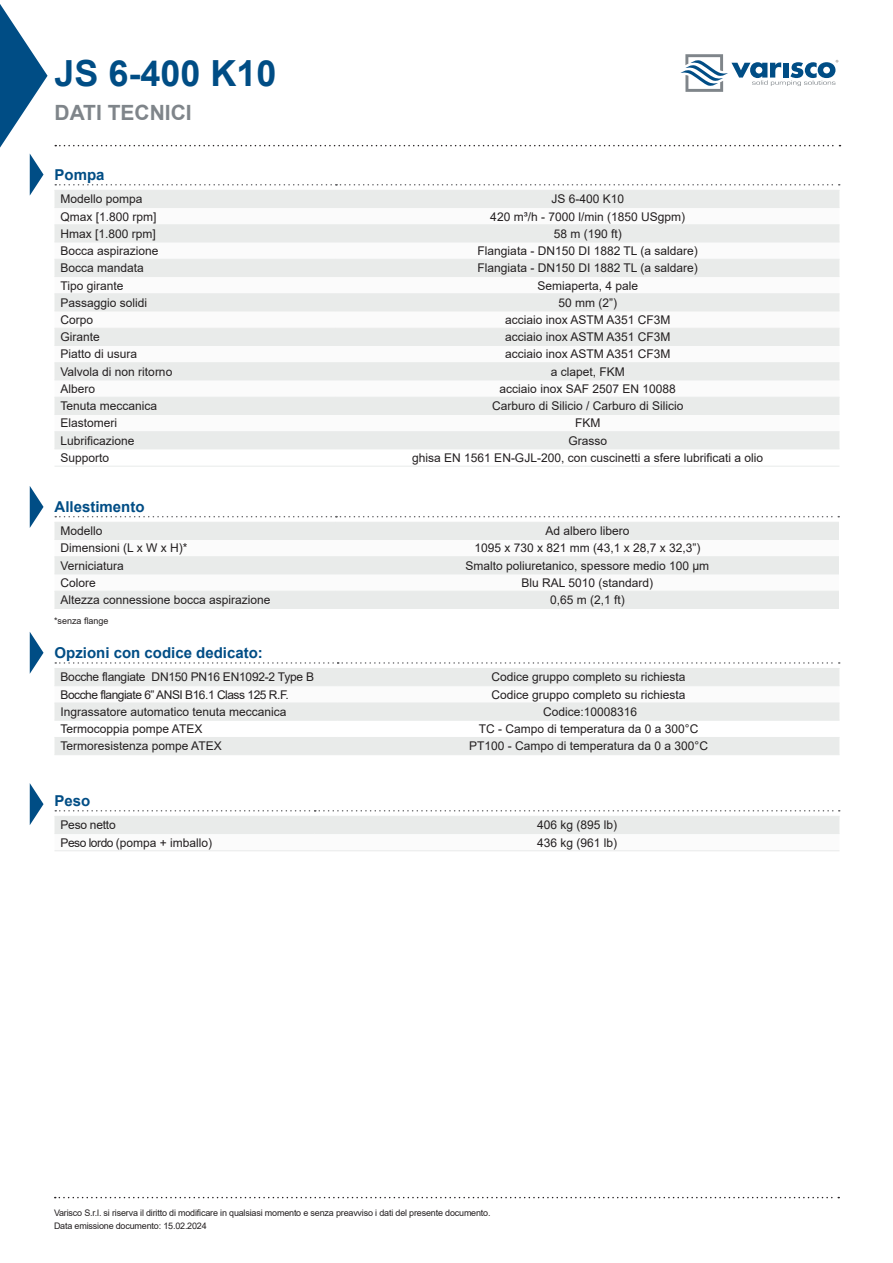
<style>
.page{position:relative;width:893px;height:1263px;background:#fff}
.page>*{position:absolute;margin:0;border:0;box-sizing:border-box;transform-origin:0 0}
.t1{font:700 36px "Arial";color:#004d85}
.t2{font:700 21px "Arial";color:#7f858a}
.t3{font:700 15px "Arial";color:#004d85}
.t4{font:12px "Arial";color:#231f20}
.t5{font:12px "Arial";letter-spacing:-.02em;color:#231f20}
.t6{font:12px "Arial";letter-spacing:-.04em;color:#231f20}
.t7{font:9px "Arial";letter-spacing:-.02em;color:#231f20}
.t8{font:9px "Arial";color:#231f20}
</style>
<div class="page">
<div style="left:55px;top:191px;width:784px;height:258px;background:#e9ebea"></div>
<svg style="left:55px;top:208px;width:784px;height:223px"></svg>
<hr style="left:55px;top:190px;width:281px;height:1px;background:#e9ebea">
<hr style="left:336px;top:190px;width:503px;height:1px;background:#e9ebea">
<hr style="left:55px;top:207px;width:281px;height:1px;background:#e9ebea">
<hr style="left:336px;top:207px;width:503px;height:1px;background:#e9ebea">
<hr style="left:55px;top:225px;width:281px;height:1px;background:#e9ebea">
<hr style="left:336px;top:225px;width:503px;height:1px;background:#e9ebea">
<hr style="left:55px;top:242px;width:281px;height:1px;background:#e9ebea">
<hr style="left:55px;top:276px;width:281px;height:1px;background:#e9ebea">
<hr style="left:336px;top:242px;width:503px;height:1px;background:#e9ebea">
<hr style="left:336px;top:276px;width:503px;height:1px;background:#e9ebea">
<hr style="left:55px;top:259px;width:281px;height:1px;background:#e9ebea">
<hr style="left:336px;top:259px;width:503px;height:1px;background:#e9ebea">
<hr style="left:55px;top:293px;width:281px;height:1px;background:#e9ebea">
<hr style="left:336px;top:293px;width:503px;height:1px;background:#e9ebea">
<hr style="left:55px;top:311px;width:281px;height:1px;background:#e9ebea">
<hr style="left:336px;top:311px;width:503px;height:1px;background:#e9ebea">
<hr style="left:55px;top:328px;width:281px;height:1px;background:#e9ebea">
<hr style="left:336px;top:328px;width:503px;height:1px;background:#e9ebea">
<hr style="left:55px;top:345px;width:281px;height:1px;background:#e9ebea">
<hr style="left:336px;top:345px;width:503px;height:1px;background:#e9ebea">
<hr style="left:55px;top:362px;width:281px;height:1px;background:#e9ebea">
<hr style="left:336px;top:362px;width:503px;height:1px;background:#e9ebea">
<hr style="left:55px;top:380px;width:281px;height:1px;background:#e9ebea">
<hr style="left:336px;top:380px;width:503px;height:1px;background:#e9ebea">
<hr style="left:55px;top:397px;width:281px;height:1px;background:#e9ebea">
<hr style="left:336px;top:397px;width:503px;height:1px;background:#e9ebea">
<hr style="left:55px;top:414px;width:281px;height:1px;background:#e9ebea">
<hr style="left:336px;top:414px;width:503px;height:1px;background:#e9ebea">
<hr style="left:55px;top:431px;width:281px;height:1px;background:#e9ebea">
<hr style="left:336px;top:431px;width:503px;height:1px;background:#e9ebea">
<hr style="left:55px;top:449px;width:281px;height:1px;background:#e9ebea">
<hr style="left:55px;top:466px;width:281px;height:1px;background:#e9ebea">
<hr style="left:336px;top:449px;width:503px;height:1px;background:#e9ebea">
<hr style="left:336px;top:466px;width:503px;height:1px;background:#e9ebea">
<svg style="left:55px;top:184px;width:785px;height:1px"></svg>
<div style="left:55px;top:523px;width:784px;height:85px;background:#e9ebea"></div>
<svg style="left:55px;top:540px;width:784px;height:51px"></svg>
<hr style="left:55px;top:522px;width:281px;height:1px;background:#e9ebea">
<hr style="left:336px;top:522px;width:503px;height:1px;background:#e9ebea">
<hr style="left:55px;top:539px;width:281px;height:1px;background:#e9ebea">
<hr style="left:336px;top:539px;width:503px;height:1px;background:#e9ebea">
<hr style="left:55px;top:556px;width:281px;height:1px;background:#e9ebea">
<hr style="left:336px;top:556px;width:503px;height:1px;background:#e9ebea">
<hr style="left:55px;top:574px;width:281px;height:1px;background:#e9ebea">
<hr style="left:55px;top:591px;width:281px;height:1px;background:#e9ebea">
<hr style="left:336px;top:574px;width:503px;height:1px;background:#e9ebea">
<hr style="left:336px;top:591px;width:503px;height:1px;background:#e9ebea">
<hr style="left:55px;top:608px;width:281px;height:1px;background:#e9ebea">
<hr style="left:336px;top:608px;width:503px;height:1px;background:#e9ebea">
<svg style="left:55px;top:516px;width:784px;height:1px"></svg>
<svg style="left:55px;top:669px;width:784px;height:85px;fill:#e9ebea"></svg>
<svg style="left:55px;top:686px;width:784px;height:17px"></svg>
<hr style="left:55px;top:668px;width:283px;height:1px;background:#e9ebea">
<hr style="left:338px;top:668px;width:501px;height:1px;background:#e9ebea">
<hr style="left:55px;top:685px;width:283px;height:1px;background:#e9ebea">
<hr style="left:338px;top:685px;width:501px;height:1px;background:#e9ebea">
<hr style="left:55px;top:703px;width:283px;height:1px;background:#e9ebea">
<hr style="left:338px;top:703px;width:501px;height:1px;background:#e9ebea">
<hr style="left:55px;top:720px;width:283px;height:1px;background:#e9ebea">
<hr style="left:55px;top:737px;width:283px;height:1px;background:#e9ebea">
<hr style="left:55px;top:754px;width:283px;height:1px;background:#e9ebea">
<hr style="left:338px;top:720px;width:501px;height:1px;background:#e9ebea">
<hr style="left:338px;top:737px;width:501px;height:1px;background:#e9ebea">
<hr style="left:338px;top:754px;width:501px;height:1px;background:#e9ebea">
<svg style="left:55px;top:662px;width:785px;height:2px"></svg>
<svg style="left:55px;top:810px;width:785px;height:41px"></svg>
<svg style="left:30px;top:486px;width:14px;height:42px"></svg>
<svg style="left:30px;top:632px;width:14px;height:42px"></svg>
<svg style="left:30px;top:783px;width:14px;height:42px"></svg>
<svg style="left:55px;top:145px;width:785px;height:1px"></svg>
<svg style="left:55px;top:1197px;width:784px;height:1px"></svg>
<svg style="left:0;top:4px;width:48px;height:192px"></svg>
<svg style="left:680px;top:54px;width:158px;height:38px"></svg>
<p class="t1" style="left:55px;top:48px;width:224px">JS 6-400 K10</p>
<p class="t2" style="left:55px;top:98px;width:139px">DATI TECNICI</p>
<p class="t3" style="left:55px;top:164px;width:52px">Pompa</p>
<p class="t4" style="left:61px;top:191px;width:84px">Modello pompa</p>
<p class="t4" style="left:551px;top:191px;width:74px">JS 6-400 K10</p>
<p class="t4" style="left:61px;top:208px;width:98px">Qmax [1.800 rpm]</p>
<p class="t4" style="left:490px;top:208px;width:196px">420 m³/h - 7000 l/min (1850 USgpm)</p>
<p class="t4" style="left:61px;top:225px;width:97px">Hmax [1.800 rpm]</p>
<p class="t4" style="left:554px;top:225px;width:70px">58 m (190 ft)</p>
<p class="t4" style="left:61px;top:243px;width:100px">Bocca aspirazione</p>
<p class="t4" style="left:478px;top:243px;width:222px">Flangiata - DN150 DI 1882 TL (a saldare)</p>
<p class="t4" style="left:61px;top:260px;width:85px">Bocca mandata</p>
<p class="t4" style="left:478px;top:260px;width:222px">Flangiata - DN150 DI 1882 TL (a saldare)</p>
<p class="t4" style="left:61px;top:277px;width:64px">Tipo girante</p>
<p class="t4" style="left:537px;top:277px;width:102px">Semiaperta, 4 pale</p>
<p class="t4" style="left:61px;top:294px;width:88px">Passaggio solidi</p>
<p class="t4" style="left:558px;top:294px;width:60px">50 mm (2”)</p>
<p class="t4" style="left:61px;top:311px;width:34px">Corpo</p>
<p class="t4" style="left:505px;top:311px;width:167px">acciaio inox ASTM A351 CF3M</p>
<p class="t4" style="left:61px;top:329px;width:41px">Girante</p>
<p class="t4" style="left:505px;top:329px;width:167px">acciaio inox ASTM A351 CF3M</p>
<p class="t4" style="left:61px;top:346px;width:78px">Piatto di usura</p>
<p class="t4" style="left:505px;top:346px;width:167px">acciaio inox ASTM A351 CF3M</p>
<p class="t4" style="left:61px;top:363px;width:113px">Valvola di non ritorno</p>
<p class="t4" style="left:551px;top:363px;width:76px">a clapet, FKM</p>
<p class="t4" style="left:61px;top:380px;width:36px">Albero</p>
<p class="t4" style="left:500px;top:380px;width:178px">acciaio inox SAF 2507 EN 10088</p>
<p class="t4" style="left:61px;top:398px;width:98px">Tenuta meccanica</p>
<p class="t4" style="left:492px;top:398px;width:193px">Carburo di Silicio / Carburo di Silicio</p>
<p class="t4" style="left:61px;top:415px;width:58px">Elastomeri</p>
<p class="t4" style="left:575px;top:415px;width:27px">FKM</p>
<p class="t4" style="left:61px;top:432px;width:76px">Lubrificazione</p>
<p class="t4" style="left:568px;top:432px;width:40px">Grasso</p>
<p class="t4" style="left:61px;top:449px;width:50px">Supporto</p>
<p class="t4" style="left:412px;top:449px;width:352px">ghisa EN 1561 EN-GJL-200, con cuscinetti a sfere lubrificati a olio</p>
<p class="t3" style="left:55px;top:496px;width:92px">Allestimento</p>
<p class="t4" style="left:61px;top:523px;width:44px">Modello</p>
<p class="t4" style="left:545px;top:523px;width:86px">Ad albero libero</p>
<p class="t4" style="left:61px;top:540px;width:128px">Dimensioni (L x W x H)*</p>
<p class="t4" style="left:474px;top:540px;width:228px">1095 x 730 x 821 mm (43,1 x 28,7 x 32,3”)</p>
<p class="t4" style="left:61px;top:557px;width:65px">Verniciatura</p>
<p class="t4" style="left:466px;top:557px;width:245px">Smalto poliuretanico, spessore medio 100 µm</p>
<p class="t4" style="left:61px;top:574px;width:37px">Colore</p>
<p class="t4" style="left:522px;top:574px;width:133px">Blu RAL 5010 (standard)</p>
<p class="t4" style="left:61px;top:592px;width:212px">Altezza connessione bocca aspirazione</p>
<p class="t4" style="left:550px;top:592px;width:76px">0,65 m (2,1 ft)</p>
<p class="t8" style="left:54px;top:615px;width:56px">*senza flange</p>
<p class="t3" style="left:55px;top:642px;width:210px">Opzioni con codice dedicato:</p>
<p class="t5" style="left:61px;top:669px;width:255px">Bocche flangiate DN150 PN16 EN1092-2 Type B</p>
<p class="t4" style="left:491px;top:669px;width:196px">Codice gruppo completo su richiesta</p>
<p class="t6" style="left:61px;top:686px;width:230px">Bocche flangiate 6” ANSI B16.1 Class 125 R.F.</p>
<p class="t4" style="left:491px;top:686px;width:196px">Codice gruppo completo su richiesta</p>
<p class="t4" style="left:61px;top:703px;width:228px">Ingrassatore automatico tenuta meccanica</p>
<p class="t4" style="left:543px;top:703px;width:96px">Codice:10008316</p>
<p class="t4" style="left:61px;top:721px;width:143px">Termocoppia pompe ATEX</p>
<p class="t4" style="left:479px;top:721px;width:221px">TC - Campo di temperatura da 0 a 300°C</p>
<p class="t4" style="left:61px;top:738px;width:163px">Termoresistenza pompe ATEX</p>
<p class="t4" style="left:469px;top:738px;width:240px">PT100 - Campo di temperatura da 0 a 300°C</p>
<p class="t3" style="left:55px;top:790px;width:37px">Peso</p>
<p class="t5" style="left:61px;top:817px;width:57px">Peso netto</p>
<p class="t4" style="left:537px;top:817px;width:82px">406 kg (895 lb)</p>
<p class="t4" style="left:61px;top:834px;width:153px">Peso lordo (pompa + imballo)</p>
<p class="t4" style="left:537px;top:834px;width:82px">436 kg (961 lb)</p>
<p class="t7" style="left:54px;top:1206px;width:438px">Varisco S.r.l. si riserva il diritto di modificare in qualsiasi momento e senza preavviso i dati del presente documento.</p>
<p class="t7" style="left:54px;top:1220px;width:154px">Data emissione documento: 15.02.2024</p>
</div>
